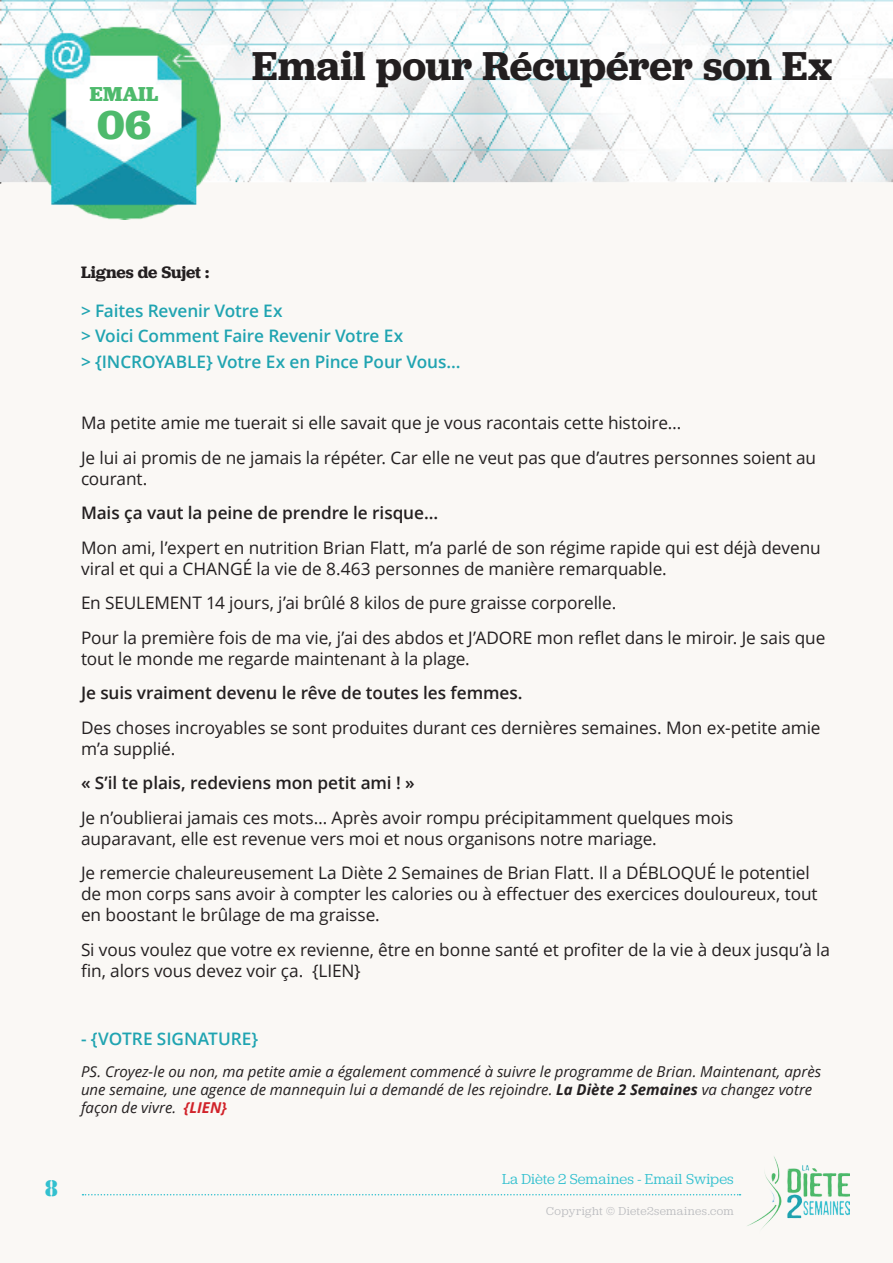
<style>
.page{position:relative;width:893px;height:1263px;background:#faf8f5}
.page>*{position:absolute;margin:0;border:0;box-sizing:border-box;transform-origin:0 0}
.t1{font:600 42px "Jubilat";color:#231f20}
.t2{font:700 42px "Jubilat";color:#4eba6c}
.t3{font:700 21px "Jubilat";letter-spacing:.005em;color:#4eba6c}
.t4{font:21px "Stencil Std";color:#32c0cf}
.t5{font:17.25px/21px "Open Sans";letter-spacing:-.005em;color:#231f20}
.t6{font:600 17.25px "Open Sans";letter-spacing:-.005em;color:#231f20}
.t7{font:600 17.25px/25.5px "Open Sans";letter-spacing:-.01em;color:#20a4b1}
.t8{font:600 17.25px "Jubilat";letter-spacing:-.01em;color:#231f20}
.t9{font:italic 15px/18px "Open Sans";color:#231f20}
.t10{font:15px "Jubilat";letter-spacing:.005em;color:#32c0cf}
.t11{font:12px "Jubilat";letter-spacing:.035em;color:#bcbdc0}
.s1{font-weight:700}
.s2{font-weight:700;color:#d1232a}
</style>
<div class="page">
<img style="left:747px;top:1156px;width:102px;height:72px">
<svg style="left:82px;top:1194px;width:658px;height:1px"></svg>
<img style="left:0;top:0;width:893px;height:219px">
<p class="t3" style="left:90px;top:81px;width:70px">EMAIL</p>
<h1 class="t2" style="left:97px;top:97px;width:56px">06</h1>
<h1 class="t1" style="left:252px;top:39px;width:581px">Email pour Récupérer son Ex</h1>
<p class="t8" style="left:81px;top:261px;width:130px">Lignes de Sujet :</p>
<p class="t7" style="left:81px;top:298px;width:381px">&gt; Faites Revenir Votre Ex<br>&gt; Voici Comment Faire Revenir Votre Ex<br>&gt; {INCROYABLE} Votre Ex en Pince Pour Vous…</p>
<p class="t5" style="left:81px;top:405px;width:737px;line-height:34.5px">Ma petite amie me tuerait si elle savait que je vous racontais cette histoire…<br>Je lui ai promis de ne jamais la répéter. Car elle ne veut pas que d’autres personnes soient au</p>
<p class="t5" style="left:81px;top:468px;width:68px">courant.</p>
<p class="t6" style="left:81px;top:501px;width:359px">Mais ça vaut la peine de prendre le risque…</p>
<p class="t5" style="left:81px;top:537px;width:741px">Mon ami, l’expert en nutrition Brian Flatt, m’a parlé de son régime rapide qui est déjà devenu viral et qui a CHANGÉ la vie de 8.463 personnes de manière remarquable.</p>
<p class="t5" style="left:81px;top:585px;width:746px;line-height:34.5px">En SEULEMENT 14 jours, j’ai brûlé 8 kilos de pure graisse corporelle.<br>Pour la première fois de ma vie, j’ai des abdos et J’ADORE mon reflet dans le miroir. Je sais que</p>
<p class="t5" style="left:81px;top:648px;width:390px">tout le monde me regarde maintenant à la plage.</p>
<p class="t6" style="left:81px;top:681px;width:443px">Je suis vraiment devenu le rêve de toutes les femmes.</p>
<p class="t5" style="left:81px;top:717px;width:741px">Des choses incroyables se sont produites durant ces dernières semaines. Mon ex-petite amie m’a supplié.</p>
<p class="t6" style="left:81px;top:771px;width:335px">« S’il te plais, redeviens mon petit ami ! »</p>
<p class="t5" style="left:81px;top:807px;width:654px">Je n’oublierai jamais ces mots… Après avoir rompu précipitamment quelques mois auparavant, elle est revenue vers moi et nous organisons notre mariage.</p>
<p class="t5" style="left:81px;top:862px;width:738px">Je remercie chaleureusement La Diète 2 Semaines de Brian Flatt. Il a DÉBLOQUÉ le potentiel de mon corps sans avoir à compter les calories ou à effectuer des exercices douloureux, tout en boostant le brûlage de ma graisse.</p>
<p class="t5" style="left:81px;top:939px;width:750px">Si vous voulez que votre ex revienne, être en bonne santé et profiter de la vie à deux jusqu’à la fin, alors vous devez voir ça. {LIEN}</p>
<p class="t7" style="left:81px;top:1026px;width:179px">- {VOTRE SIGNATURE}</p>
<p class="t9" style="left:81px;top:1062px;width:742px">PS. Croyez-le ou non, ma petite amie a également commencé à suivre le programme de Brian. Maintenant, après une semaine, une agence de mannequin lui a demandé de les rejoindre. <span class="s1">La Diète 2 Semaines</span> va changez votre façon de vivre. <span class="s2">{LIEN}</span></p>
<p class="t4" style="left:45px;top:1175px;width:15px">8</p>
<p class="t10" style="left:502px;top:1170px;width:233px">La Diète 2 Semaines - Email Swipes</p>
<p class="t11" style="left:546px;top:1203px;width:189px">Copyright © Diete2semaines.com</p>
</div>
